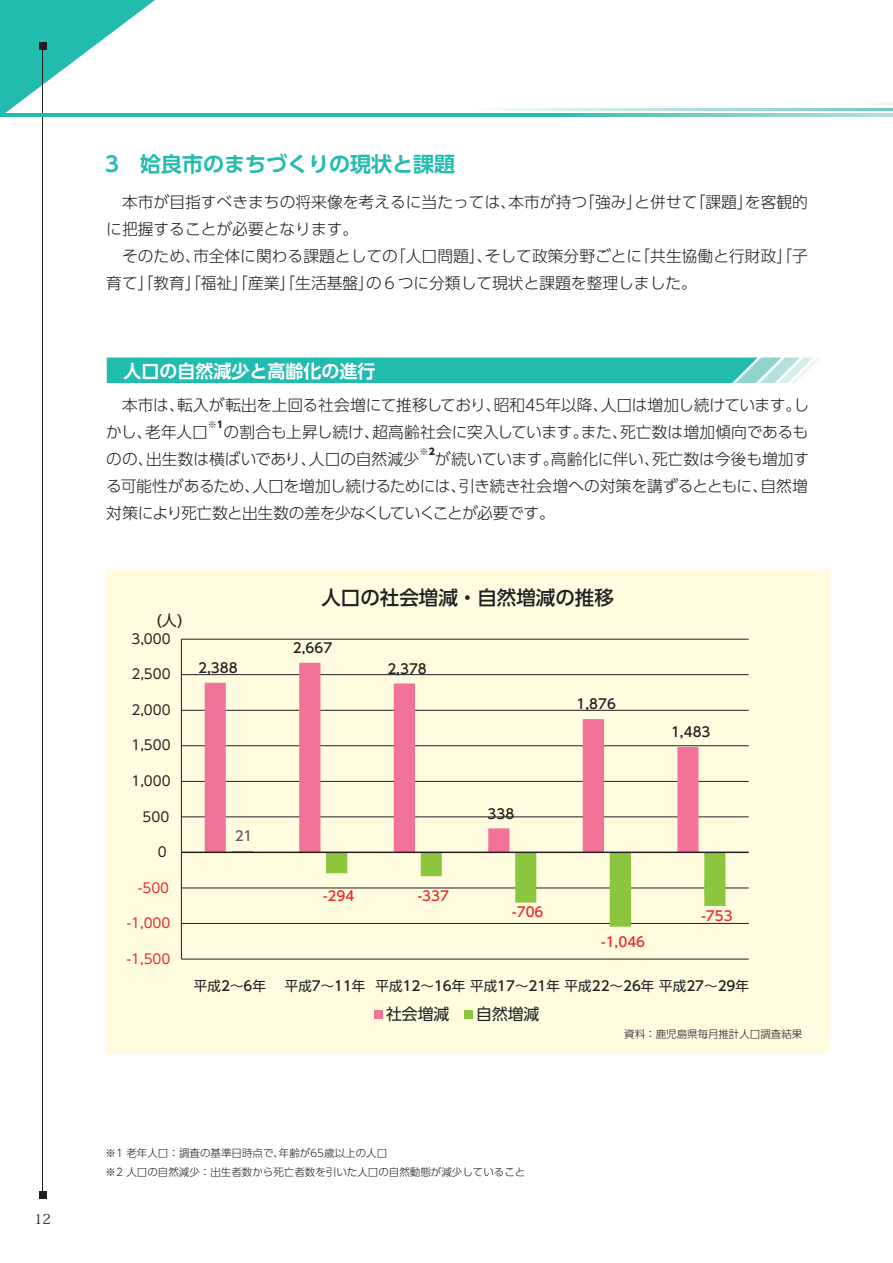
<style>
.page{position:relative;width:893px;height:1263px;background:#fff}
.page>*{position:absolute;margin:0;border:0;box-sizing:border-box;transform-origin:0 0}
.t1{font:700 21px "UD Shin Go Pro De";color:#22bcaf}
.t2{font:500 19.5px "UD Shin Go Pro";color:#231f20}
.t3{font:700 18px "UD Shin Go Pro De";color:#fff}
.t4{font:15.9px "UD Shin Go Pro";color:#231f20}
.t5{font:300 15.75px/27px "UD Shin Go Pro";color:#231f20}
.t6{font:500 15px "UD Shin Go Pro";color:#231f20}
.t7{font:13.8px "Koz Min Pr 6 N";color:#231f20}
.t8{font:13.5px "UD Shin Go Pro";color:#231f20}
.t9{font:500 13.5px "UD Shin Go Pro";letter-spacing:.005em;color:#231f20}
.t10{font:500 13.5px "UD Shin Go Pro";letter-spacing:.005em;color:#ee2a29}
.t11{font:13.5px "UD Shin Go Pro";letter-spacing:-.005em;color:#ee2a29}
.t12{font:500 13.5px "UD Shin Go Pro";color:#636366}
.t13{font:300 10.5px/18.8px "UD Shin Go Pro";color:#231f20}
.t14{font:9.15px "Koz Go Pr 6 N";color:#231f20}
.s1{font-family:"UD Shin Go Pro";font-weight:800}
.s2{font-weight:400}
.s3{font-weight:500}
</style>
<div class="page">
<div style="left:106px;top:569px;width:723px;height:485px;background:#fffce0"></div>
<svg style="left:0;top:0;width:155px;height:114px"></svg>
<hr style="left:42px;top:46px;width:1px;height:1150px;background:#231f20">
<div style="left:39px;top:43px;width:7px;height:7px;background:#231f20"></div>
<div style="left:39px;top:1192px;width:7px;height:7px;background:#231f20"></div>
<svg style="left:0;top:114px;width:893px;height:3px;background:#43c2b7"></svg>
<svg style="left:494px;top:108px;width:399px;height:3px"></svg>
<hr style="left:850px;top:102px;width:43px;height:3px;background:#f7fbfb">
<svg style="left:107px;top:357px;width:713px;height:26px;background:#37c2b6"></svg>
<hr style="left:181px;top:959px;width:568px;height:1px;background:#231f20">
<hr style="left:181px;top:923px;width:568px;height:1px;background:#231f20">
<hr style="left:181px;top:888px;width:568px;height:1px;background:#231f20">
<hr style="left:181px;top:817px;width:568px;height:1px;background:#231f20">
<hr style="left:181px;top:781px;width:568px;height:1px;background:#231f20">
<hr style="left:181px;top:745px;width:568px;height:1px;background:#231f20">
<hr style="left:181px;top:710px;width:568px;height:1px;background:#231f20">
<hr style="left:181px;top:674px;width:568px;height:1px;background:#231f20">
<hr style="left:181px;top:639px;width:568px;height:1px;background:#231f20">
<svg style="left:205px;top:663px;width:493px;height:188px"></svg>
<svg style="left:232px;top:853px;width:493px;height:74px"></svg>
<hr style="left:181px;top:639px;width:1px;height:320px;background:#231f20">
<hr style="left:181px;top:851px;width:568px;height:2px;background:#231f20">
<div style="left:374px;top:1010px;width:8px;height:9px;background:#f27397"></div>
<div style="left:464px;top:1010px;width:8px;height:9px;background:#8bc63e"></div>
<p class="t7" style="left:34px;top:1211px;width:18px">12</p>
<p class="t1" style="left:105px;top:147px;width:351px">3　姶良市のまちづくりの現状と課題</p>
<p class="t5" style="left:122px;top:188px;width:687px">本市が目指すべきまちの将来像を考えるに当たっては、本市が持つ「強み」と併せて「課題」を客観的</p>
<p class="t5" style="left:106px;top:215px;width:253px">に把握することが必要となります。</p>
<p class="t5" style="left:122px;top:242px;width:687px">そのため、市全体に関わる課題としての「人口問題」、そして政策分野ごとに「共生協働と行財政」「子</p>
<p class="t5" style="left:106px;top:269px;width:592px">育て」「教育」「福祉」「産業」「生活基盤」の６つに分類して現状と課題を整理しました。</p>
<p class="t3" style="left:124px;top:356px;width:254px">人口の自然減少と高齢化の進行</p>
<p class="t5" style="left:106px;top:391px;width:704px;text-indent:16px">本市は、転入が転出を上回る社会増にて推移しており、昭和45年以降、人口は増加し続けています。しかし、老年人口</p>
<p class="t14" style="left:208px;top:420px;width:17px">※<span class="s1">1</span></p>
<p class="t5" style="left:106px;top:418px;width:704px;text-indent:117px">の割合も上昇し続け、超高齢社会に突入しています。また、死亡数は増加傾向であるものの、出生数は横ばいであり、人口の自然減少</p>
<p class="t14" style="left:419px;top:447px;width:17px">※<span class="s1">2</span></p>
<p class="t5" style="left:106px;top:445px;width:704px;text-align:justify;text-indent:329px">が続いています。高齢化に伴い、死亡数は今後も増加する可能性があるため、人口を増加し続けるためには、引き続き社会増への対策を講ずるとともに、自然増対策により死亡数と出生数の差を少なくしていくことが必要です。</p>
<p class="t6" style="left:156px;top:609px;width:28px">(<span class="s2">人</span>)</p>
<p class="t8" style="left:131px;top:628px;width:41px">3,000</p>
<p class="t8" style="left:131px;top:663px;width:41px">2,500</p>
<p class="t8" style="left:131px;top:699px;width:41px">2,000</p>
<p class="t8" style="left:131px;top:734px;width:41px">1,500</p>
<p class="t8" style="left:131px;top:770px;width:41px">1,000</p>
<p class="t8" style="left:143px;top:805px;width:28px">500</p>
<p class="t8" style="left:158px;top:841px;width:10px">0</p>
<p class="t11" style="left:138px;top:876px;width:32px">-500</p>
<p class="t11" style="left:127px;top:912px;width:45px">-1,000</p>
<p class="t11" style="left:127px;top:947px;width:45px">-1,500</p>
<p class="t2" style="left:321px;top:581px;width:294px">人口の社会増減・自然増減の推移</p>
<p class="t9" style="left:198px;top:657px;width:41px">2,388</p>
<p class="t12" style="left:235px;top:825px;width:19px">21</p>
<p class="t9" style="left:293px;top:637px;width:41px">2,667</p>
<p class="t9" style="left:387px;top:658px;width:41px">2,378</p>
<p class="t10" style="left:323px;top:885px;width:33px">-294</p>
<p class="t10" style="left:418px;top:885px;width:33px">-337</p>
<p class="t9" style="left:488px;top:803px;width:28px">338</p>
<p class="t10" style="left:512px;top:901px;width:33px">-706</p>
<p class="t9" style="left:576px;top:693px;width:41px">1,876</p>
<p class="t9" style="left:671px;top:721px;width:41px">1,483</p>
<p class="t10" style="left:601px;top:931px;width:46px">-1,046</p>
<p class="t10" style="left:701px;top:905px;width:33px">-753</p>
<p class="t8" style="left:194px;top:975px;width:73px">平成<span class="s3">2</span>～<span class="s3">6</span>年</p>
<p class="t8" style="left:285px;top:975px;width:466px">平成<span class="s3">7</span>～<span class="s3">11</span>年 平成<span class="s3">12</span>～<span class="s3">16</span>年平成<span class="s3">17</span>～<span class="s3">21</span>年平成<span class="s3">22</span>～<span class="s3">26</span>年平成<span class="s3">27</span>～<span class="s3">29</span>年</p>
<p class="t4" style="left:386px;top:1001px;width:65px">社会増減</p>
<p class="t4" style="left:476px;top:1001px;width:65px">自然増減</p>
<p class="t13" style="left:624px;top:1024px;width:180px">資料：鹿児島県毎月推計人口調査結果</p>
<p class="t13" style="left:106px;top:1143px;width:421px">※1 老年人口：調査の基準日時点で、年齢が65歳以上の人口<br>※2 人口の自然減少：出生者数から死亡者数を引いた人口の自然動態が減少していること</p>
</div>
